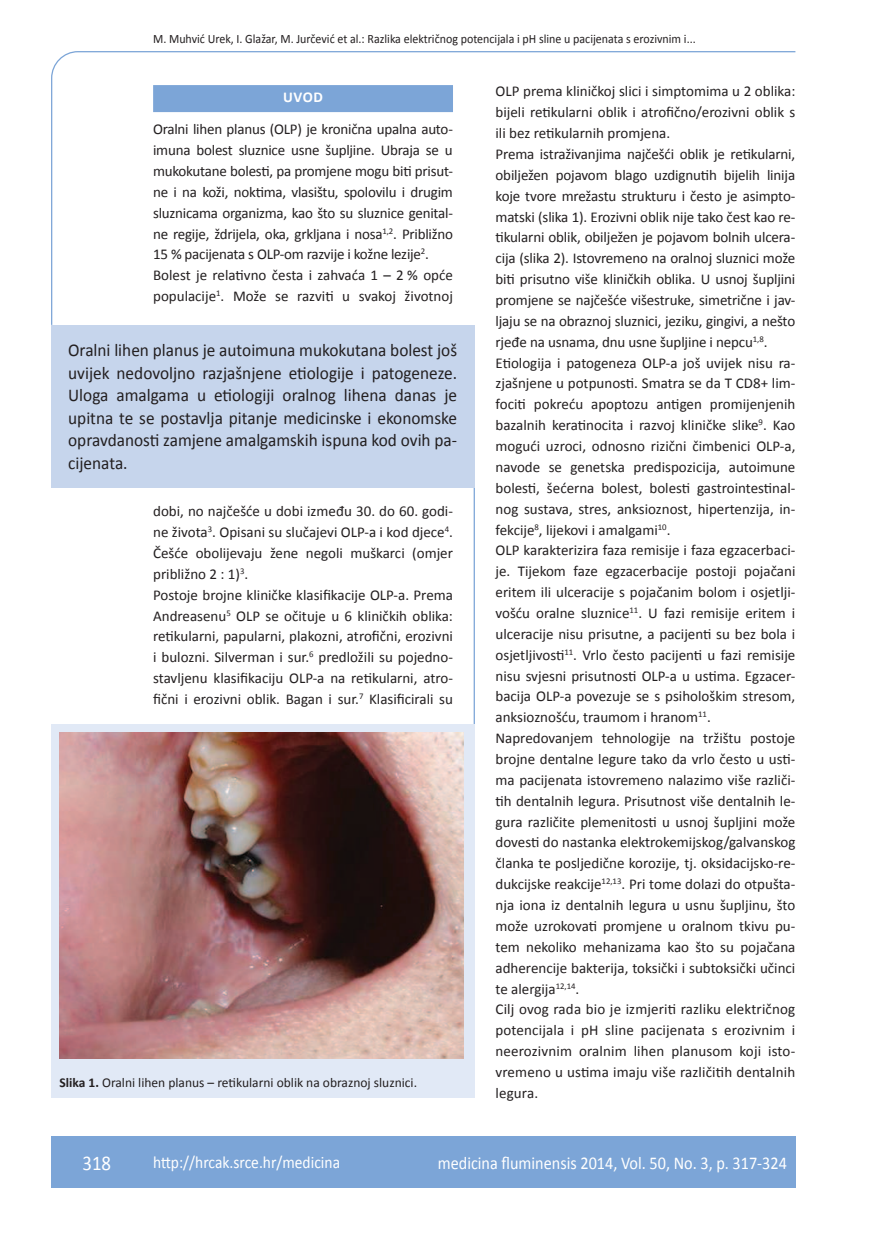
<style>
.page{position:relative;width:872px;height:1234px;background:#fff}
.page>*{position:absolute;margin:0;border:0;box-sizing:border-box;transform-origin:0 0}
.t1{font:21px "Calibri";color:#fff;scale:.9 1}
.t2{font:18px/22.5px "Calibri";color:#231f20;text-align:justify;scale:.96 1}
.t3{font:18px "Calibri";color:#fff;scale:.9 1}
.t4{font:17.25px "Calibri";color:#fff;scale:.9 1}
.t5{font:15px/20.9px "Calibri";color:#231f20}
.t6{font:700 15px "Calibri";color:#fff}
.t7{font:13.5px "Calibri";color:#231f20}
.t8{font:12.75px "Calibri";color:#231f20;scale:.94 1}
.s1{font-weight:700}
</style>
<div class="page">
<svg style="left:51px;top:51px;width:745px;height:275px"></svg>
<hr style="left:473px;top:488px;width:2px;height:236px;background:#7ca5d7">
<div style="left:51px;top:1135px;width:744px;height:51px;background:#7ca5d7"></div>
<div style="left:51px;top:724px;width:423px;height:373px;background:#e1e9f6"></div>
<img style="left:60px;top:732px;width:403px;height:325px">
<div style="left:51px;top:325px;width:423px;height:163px;background:#c6d5ec"></div>
<div style="left:153px;top:85px;width:300px;height:27px;background:#7ca5d7"></div>
<p class="t8" style="left:153px;top:30px;width:579px">M. Muhvić Urek, I. Glažar, M. Jurčević et al.: Razlika električnog potencijala i pH sline u pacijenata s erozivnim i...</p>
<p class="t6" style="left:283px;top:88px;width:41px">UVOD</p>
<p class="t5" style="left:153px;top:118px;width:301px">Oralni lihen planus (OLP) je kronična upalna auto&shy;imuna bolest sluznice usne šupljine. Ubraja se u mukokutane bolesti, pa promjene mogu biti prisut&shy;ne i na koži, noktima, vlasištu, spolovilu i drugim sluznicama organizma, kao što su sluznice genital&shy;ne regije, ždrijela, oka, grkljana i nosa<sup>1,2</sup>. Približno 15 % pacijenata s OLP-om razvije i kožne lezije<sup>2</sup>.<br>Bolest je relativno česta i zahvaća 1 – 2 % opće populacije<sup>1</sup>. Može se razviti u svakoj životnoj</p>
<p class="t2" style="left:68px;top:338px;width:406px">Oralni lihen planus je autoimuna mukokutana bolest još uvijek nedovoljno razjašnjene etiologije i patogeneze.<br>Uloga amalgama u etiologiji oralnog lihena danas je upitna te se postavlja pitanje medicinske i ekonomske opravdanosti zamjene amalgamskih ispuna kod ovih pa&shy;cijenata.</p>
<p class="t5" style="left:153px;top:500px;width:301px">dobi, no najčešće u dobi između 30. do 60. godi&shy;ne života<sup>3</sup>. Opisani su slučajevi OLP-a i kod djece<sup>4</sup>.<br>Češće obolijevaju žene negoli muškarci (omjer približno 2 : 1)<sup>3</sup>.<br>Postoje brojne kliničke klasifikacije OLP-a. Prema Andreasenu<sup>5</sup> OLP se očituje u 6 kliničkih oblika: retikularni, papularni, plakozni, atrofični, erozivni i bulozni. Silverman i sur.<sup>6</sup> predložili su pojedno&shy;stavljenu klasifikaciju OLP-a na retikularni, atro&shy;fični i erozivni oblik. Bagan i sur.<sup>7</sup> Klasificirali su</p>
<p class="t7" style="left:60px;top:1074px;width:359px"><span class="s1">Slika 1.</span> Oralni lihen planus – retikularni oblik na obraznoj sluznici.</p>
<p class="t5" style="left:495px;top:80px;width:301px">OLP prema kliničkoj slici i simptomima u 2 oblika: bijeli retikularni oblik i atrofično/erozivni oblik s ili bez retikularnih promjena.<br>Prema istraživanjima najčešći oblik je retikularni, obilježen pojavom blago uzdignutih bijelih linija koje tvore mrežastu strukturu i često je asimpto&shy;matski (slika 1). Erozivni oblik nije tako čest kao re&shy;tikularni oblik, obilježen je pojavom bolnih ulcera&shy;cija (slika 2). Istovremeno na oralnoj sluznici može biti prisutno više kliničkih oblika. U usnoj šupljini promjene se najčešće višestruke, simetrične i jav&shy;ljaju se na obraznoj sluznici, jeziku, gingivi, a nešto rjeđe na usnama, dnu usne šupljine i nepcu<sup>1,8</sup>.<br>Etiologija i patogeneza OLP-a još uvijek nisu ra&shy;zjašnjene u potpunosti. Smatra se da T CD8+ lim&shy;fociti pokreću apoptozu antigen promijenjenih bazalnih keratinocita i razvoj kliničke slike<sup>9</sup>. Kao mogući uzroci, odnosno rizični čimbenici OLP-a, navode se genetska predispozicija, autoimune bolesti, šećerna bolest, bolesti gastrointestinal&shy;nog sustava, stres, anksioznost, hipertenzija, in&shy;fekcije<sup>8</sup>, lijekovi i amalgami<sup>10</sup>.<br>OLP karakterizira faza remisije i faza egzacerbaci&shy;je. Tijekom faze egzacerbacije postoji pojačani eritem ili ulceracije s pojačanim bolom i osjetlji&shy;vošću oralne sluznice<sup>11</sup>. U fazi remisije eritem i ulceracije nisu prisutne, a pacijenti su bez bola i osjetljivosti<sup>11</sup>. Vrlo često pacijenti u fazi remisije nisu svjesni prisutnosti OLP-a u ustima. Egzacer&shy;bacija OLP-a povezuje se s psihološkim stresom, anksioznošću, traumom i hranom<sup>11</sup>.<br>Napredovanjem tehnologije na tržištu postoje brojne dentalne legure tako da vrlo često u usti&shy;ma pacijenata istovremeno nalazimo više različi&shy;tih dentalnih legura. Prisutnost više dentalnih le&shy;gura različite plemenitosti u usnoj šupljini može dovesti do nastanka elektrokemijskog/galvanskog članka te posljedične korozije, tj. oksidacijsko-re&shy;dukcijske reakcije<sup>12,13</sup>. Pri tome dolazi do otpušta&shy;nja iona iz dentalnih legura u usnu šupljinu, što može uzrokovati promjene u oralnom tkivu pu&shy;tem nekoliko mehanizama kao što su pojačana adherencije bakterija, toksički i subtoksički učinci te alergija<sup>12,14</sup>.<br>Cilj ovog rada bio je izmjeriti razliku električnog potencijala i pH sline pacijenata s erozivnim i neerozivnim oralnim lihen planusom koji isto&shy;vremeno u ustima imaju više različitih dentalnih legura.</p>
<h1 class="t1" style="left:82px;top:1149px;width:33px">318</h1>
<p class="t4" style="left:153px;top:1150px;width:209px">http://hrcak.srce.hr/medicina</p>
<p class="t3" style="left:438px;top:1151px;width:389px">medicina fluminensis 2014, Vol. 50, No. 3, p. 317-324</p>
</div>
